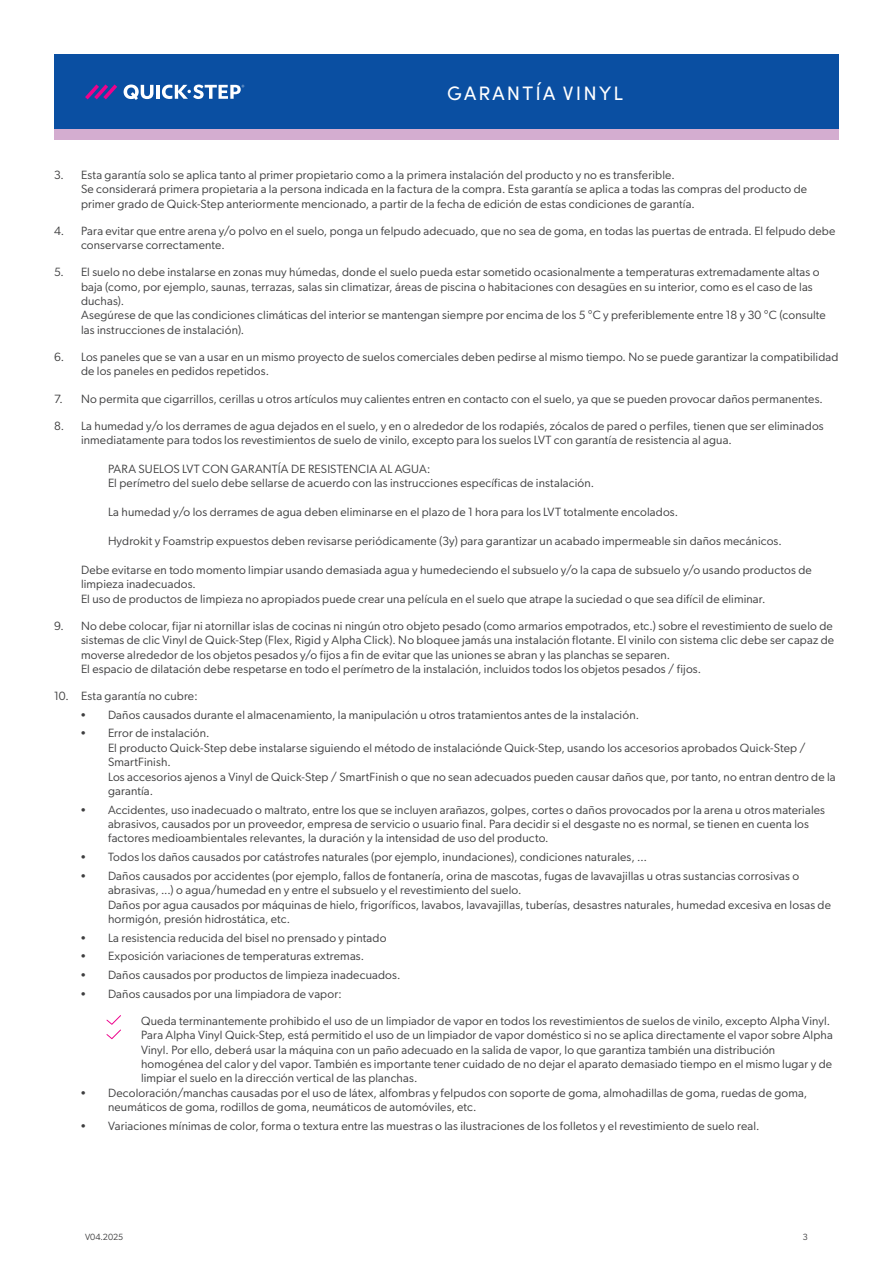
<style>
.page{position:relative;width:893px;height:1263px;background:#fff}
.page>*{position:absolute;margin:0;border:0;box-sizing:border-box;transform-origin:0 0}
.t1{font:19.5px "Sofia Pro";letter-spacing:.11em;color:#fff}
.Body{font:12px/14.4px "Gibson";letter-spacing:.01em;color:#3e3e3f}
.t2{font:9px "Gibson";color:#3e3e3f}
</style>
<div class="page">
<div style="left:54px;top:54px;width:785px;height:75px;background:#0a4fa2"></div>
<div style="left:54px;top:129px;width:785px;height:11px;background:#d4add0"></div>
<svg style="left:85px;top:84px;width:32px;height:15px"></svg>
<svg style="left:124px;top:85px;width:29px;height:15px"></svg>
<hr style="left:156px;top:85px;width:4px;height:14px;background:#fff">
<svg style="left:162px;top:85px;width:82px;height:14px"></svg>
<svg style="left:106px;top:1015px;width:15px;height:24px"></svg>
<h1 class="t1" style="left:447px;top:79px;width:177px">GARANTÍA VINYL</h1>
<p class="Body" style="left:81px;top:167px;width:728px;text-indent:-27px">3. Esta garantía solo se aplica tanto al primer propietario como a la primera instalación del producto y no es transferible.<br>Se considerará primera propietaria a la persona indicada en la factura de la compra. Esta garantía se aplica a todas las compras del producto de primer grado de Quick-Step anteriormente mencionado, a partir de la fecha de edición de estas condiciones de garantía.</p>
<p class="Body" style="left:81px;top:223px;width:756px;text-indent:-27px">4. Para evitar que entre arena y/o polvo en el suelo, ponga un felpudo adecuado, que no sea de goma, en todas las puertas de entrada. El felpudo debe conservarse correctamente.</p>
<p class="Body" style="left:81px;top:264px;width:746px;text-indent:-27px">5. El suelo no debe instalarse en zonas muy húmedas, donde el suelo pueda estar sometido ocasionalmente a temperaturas extremadamente altas o baja (como, por ejemplo, saunas, terrazas, salas sin climatizar, áreas de piscina o habitaciones con desagües en su interior, como es el caso de las duchas).<br>Asegúrese de que las condiciones climáticas del interior se mantengan siempre por encima de los 5 °C y preferiblemente entre 18 y 30 °C (consulte las instrucciones de instalación).</p>
<p class="Body" style="left:81px;top:349px;width:759px;text-indent:-27px">6. Los paneles que se van a usar en un mismo proyecto de suelos comerciales deben pedirse al mismo tiempo. No se puede garantizar la compatibilidad de los paneles en pedidos repetidos.</p>
<p class="Body" style="left:54px;top:391px;width:770px">7. No permita que cigarrillos, cerillas u otros artículos muy calientes entren en contacto con el suelo, ya que se pueden provocar daños permanentes.</p>
<p class="Body" style="left:81px;top:418px;width:744px;text-indent:-27px">8. La humedad y/o los derrames de agua dejados en el suelo, y en o alrededor de los rodapiés, zócalos de pared o perfiles, tienen que ser eliminados inmediatamente para todos los revestimientos de suelo de vinilo, excepto para los suelos LVT con garantía de resistencia al agua.</p>
<p class="Body" style="left:108px;top:461px;width:488px">PARA SUELOS LVT CON GARANTÍA DE RESISTENCIA AL AGUA:<br>El perímetro del suelo debe sellarse de acuerdo con las instrucciones específicas de instalación.</p>
<p class="Body" style="left:108px;top:504px;width:572px">La humedad y/o los derrames de agua deben eliminarse en el plazo de 1 hora para los LVT totalmente encolados.</p>
<p class="Body" style="left:108px;top:533px;width:675px">Hydrokit y Foamstrip expuestos deben revisarse periódicamente (3y) para garantizar un acabado impermeable sin daños mecánicos.</p>
<p class="Body" style="left:81px;top:562px;width:732px">Debe evitarse en todo momento limpiar usando demasiada agua y humedeciendo el subsuelo y/o la capa de subsuelo y/o usando productos de limpieza inadecuados.<br>El uso de productos de limpieza no apropiados puede crear una película en el suelo que atrape la suciedad o que sea difícil de eliminar.</p>
<p class="Body" style="left:81px;top:618px;width:755px;text-indent:-27px">9. No debe colocar, fijar ni atornillar islas de cocinas ni ningún otro objeto pesado (como armarios empotrados, etc.) sobre el revestimiento de suelo de sistemas de clic Vinyl de Quick-Step (Flex, Rigid y Alpha Click). No bloquee jamás una instalación flotante. El vinilo con sistema clic debe ser capaz de moverse alrededor de los objetos pesados y/o fijos a fin de evitar que las uniones se abran y las planchas se separen.<br>El espacio de dilatación debe respetarse en todo el perímetro de la instalación, incluidos todos los objetos pesados / fijos.</p>
<p class="Body" style="left:54px;top:688px;width:145px">10. Esta garantía no cubre:</p>
<p class="Body" style="left:81px;top:707px;width:559px">• Daños causados durante el almacenamiento, la manipulación u otros tratamientos antes de la instalación.</p>
<p class="Body" style="left:108px;top:725px;width:729px;text-indent:-27px">• Error de instalación.<br>El producto Quick-Step debe instalarse siguiendo el método de instalaciónde Quick-Step, usando los accesorios aprobados Quick-Step / SmartFinish.<br>Los accesorios ajenos a Vinyl de Quick-Step / SmartFinish o que no sean adecuados pueden causar daños que, por tanto, no entran dentro de la garantía.</p>
<p class="Body" style="left:108px;top:802px;width:719px;text-indent:-27px">• Accidentes, uso inadecuado o maltrato, entre los que se incluyen arañazos, golpes, cortes o daños provocados por la arena u otros materiales abrasivos, causados por un proveedor, empresa de servicio o usuario final. Para decidir si el desgaste no es normal, se tienen en cuenta los factores medioambientales relevantes, la duración y la intensidad de uso del producto.</p>
<p class="Body" style="left:81px;top:849px;width:568px">• Todos los daños causados por catástrofes naturales (por ejemplo, inundaciones), condiciones naturales, …</p>
<p class="Body" style="left:108px;top:868px;width:724px;text-indent:-27px">• Daños causados por accidentes (por ejemplo, fallos de fontanería, orina de mascotas, fugas de lavavajillas u otras sustancias corrosivas o abrasivas, ...) o agua/humedad en y entre el subsuelo y el revestimiento del suelo.<br>Daños por agua causados por máquinas de hielo, frigoríficos, lavabos, lavavajillas, tuberías, desastres naturales, humedad excesiva en losas de hormigón, presión hidrostática, etc.</p>
<p class="Body" style="left:81px;top:930px;width:307px">• La resistencia reducida del bisel no prensado y pintado</p>
<p class="Body" style="left:81px;top:948px;width:285px">• Exposición variaciones de temperaturas extremas.</p>
<p class="Body" style="left:81px;top:967px;width:321px">• Daños causados por productos de limpieza inadecuados.</p>
<p class="Body" style="left:81px;top:985px;width:262px">• Daños causados por una limpiadora de vapor:</p>
<p class="Body" style="left:141px;top:1013px;width:693px">Queda terminantemente prohibido el uso de un limpiador de vapor en todos los revestimientos de suelos de vinilo, excepto Alpha Vinyl.<br>Para Alpha Vinyl Quick-Step, está permitido el uso de un limpiador de vapor doméstico si no se aplica directamente el vapor sobre Alpha Vinyl. Por ello, deberá usar la máquina con un paño adecuado en la salida de vapor, lo que garantiza también una distribución homogénea del calor y del vapor. También es importante tener cuidado de no dejar el aparato demasiado tiempo en el mismo lugar y de limpiar el suelo en la dirección vertical de las planchas.</p>
<p class="Body" style="left:108px;top:1085px;width:701px;text-indent:-27px">• Decoloración/manchas causadas por el uso de látex, alfombras y felpudos con soporte de goma, almohadillas de goma, ruedas de goma, neumáticos de goma, rodillos de goma, neumáticos de automóviles, etc.</p>
<p class="Body" style="left:81px;top:1118px;width:680px">• Variaciones mínimas de color, forma o textura entre las muestras o las ilustraciones de los folletos y el revestimiento de suelo real.</p>
<p class="t2" style="left:85px;top:1231px;width:40px">V04.2025</p>
<p class="t2" style="left:803px;top:1230px;width:7px">3</p>
</div>
